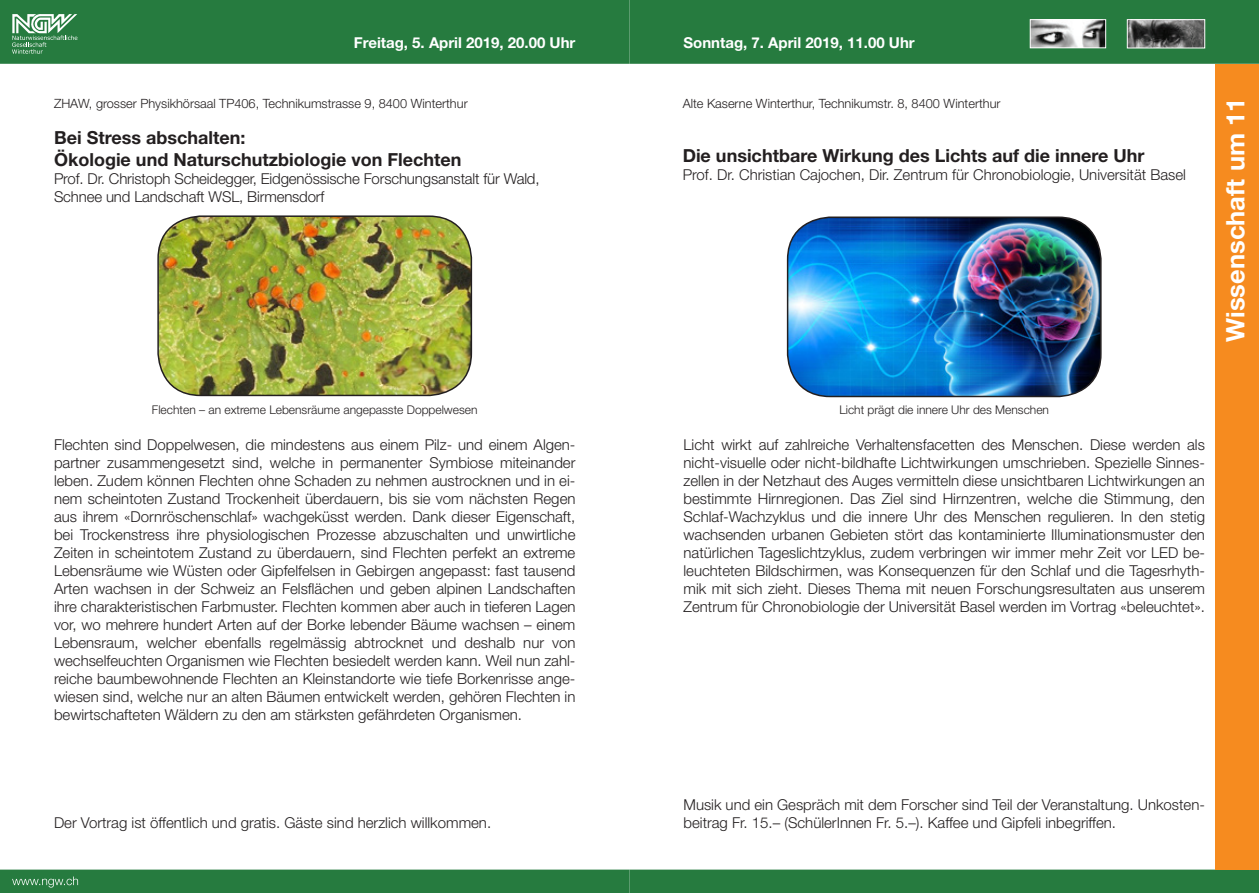
<style>
.page{position:relative;width:1259px;height:893px;background:#fff}
.page>*{position:absolute;margin:0;border:0;box-sizing:border-box;transform-origin:0 0}
.GS_Exkursionen{font:700 25.5px "Helvetica Neue";color:#fff}
.GS_Vortrag_Titel{font:700 18px/21.6px "Helvetica Neue";color:#231f20}
.GS_Vortragstext{font:300 15px/18px "Helvetica Neue";color:#231f20}
.t1{font:700 15px "Helvetica Neue";color:#fff}
.GS_Vortragstext_Kopf{font:300 12.75px "Helvetica Neue";color:#231f20}
.GS_Vortragstext-2{font:300 12px "Helvetica Neue";color:#231f20}
</style>
<div class="page">
<div style="left:0;top:0;width:1259px;height:64px;background:#267b3f"></div>
<img style="left:1032px;top:21px;width:72px;height:25px">
<div style="left:1030px;top:19px;width:76px;height:29px;border:1px solid #fff"></div>
<img style="left:1129px;top:21px;width:74px;height:25px">
<div style="left:1127px;top:19px;width:78px;height:29px;border:1px solid #fff"></div>
<div style="left:0;top:870px;width:1259px;height:23px;background:#267b3f"></div>
<img style="left:159px;top:216px;width:312px;height:179px">
<div style="left:157px;top:215px;width:315px;height:181px;border:2px solid #231f20;border-radius:43px"></div>
<img style="left:787px;top:217px;width:314px;height:179px">
<div style="left:787px;top:216px;width:314px;height:181px;border:2px solid #231f20;border-radius:43px"></div>
<div style="left:1215px;top:64px;width:44px;height:806px;background:#f68b1f"></div>
<p class="t1" style="left:354px;top:34px;width:223px">Freitag, 5. April 2019, 20.00 Uhr</p>
<p class="t1" style="left:683px;top:34px;width:233px">Sonntag, 7. April 2019, 11.00 Uhr</p>
<p class="GS_Vortragstext_Kopf" style="left:54px;top:96px;width:415px">ZHAW, grosser Physikhörsaal TP406, Technikumstrasse 9, 8400 Winterthur</p>
<p class="GS_Vortrag_Titel" style="left:54px;top:126px;width:409px">Bei Stress abschalten:<br>Ökologie und Naturschutzbiologie von Flechten</p>
<p class="GS_Vortragstext" style="left:54px;top:169px;width:487px">Prof. Dr. Christoph Scheidegger, Eidgenössische Forschungsanstalt für Wald,<br>Schnee und Landschaft WSL, Birmensdorf</p>
<p class="GS_Vortragstext_Kopf" style="left:682px;top:96px;width:319px">Alte Kaserne Winterthur, Technikumstr. 8, 8400 Winterthur</p>
<p class="GS_Vortrag_Titel" style="left:682px;top:144px;width:463px">Die unsichtbare Wirkung des Lichts auf die innere Uhr</p>
<p class="GS_Vortragstext" style="left:682px;top:165px;width:505px">Prof. Dr. Christian Cajochen, Dir. Zentrum für Chronobiologie, Universität Basel</p>
<p class="GS_Exkursionen" style="left:1219px;top:342px;width:246px;rotate:-90deg">Wissenschaft um 11</p>
<p class="GS_Vortragstext-2" style="left:152px;top:402px;width:327px">Flechten – an extreme Lebensräume angepasste Doppelwesen</p>
<p class="GS_Vortragstext" style="left:54px;top:435px;width:523px;text-align:justify">Flechten sind Doppelwesen, die mindestens aus einem Pilz- und einem Algen&shy;partner zusammengesetzt sind, welche in permanenter Symbiose miteinander leben. Zudem können Flechten ohne Schaden zu nehmen austrocknen und in ei&shy;nem scheintoten Zustand Trockenheit überdauern, bis sie vom nächsten Regen aus ihrem «Dornröschenschlaf» wachgeküsst werden. Dank dieser Eigenschaft, bei Trockenstress ihre physiologischen Prozesse abzuschalten und unwirtliche Zeiten in scheintotem Zustand zu überdauern, sind Flechten perfekt an extreme Lebensräume wie Wüsten oder Gipfelfelsen in Gebirgen angepasst: fast tausend Arten wachsen in der Schweiz an Felsflächen und geben alpinen Landschaften ihre charakteristischen Farbmuster. Flechten kommen aber auch in tieferen Lagen vor, wo mehrere hundert Arten auf der Borke lebender Bäume wachsen – einem Lebensraum, welcher ebenfalls regelmässig abtrocknet und deshalb nur von wechselfeuchten Organismen wie Flechten besiedelt werden kann. Weil nun zahl&shy;reiche baumbewohnende Flechten an Kleinstandorte wie tiefe Borkenrisse ange&shy;wiesen sind, welche nur an alten Bäumen entwickelt werden, gehören Flechten in bewirtschafteten Wäldern zu den am stärksten gefährdeten Organismen.</p>
<p class="GS_Vortragstext-2" style="left:839px;top:402px;width:211px">Licht prägt die innere Uhr des Menschen</p>
<p class="GS_Vortragstext" style="left:683px;top:435px;width:523px;text-align:justify">Licht wirkt auf zahlreiche Verhaltensfacetten des Menschen. Diese werden als nicht-visuelle oder nicht-bildhafte Lichtwirkungen umschrieben. Spezielle Sinnes&shy;zellen in der Netzhaut des Auges vermitteln diese unsichtbaren Lichtwirkungen an bestimmte Hirnregionen. Das Ziel sind Hirnzentren, welche die Stimmung, den Schlaf-Wachzyklus und die innere Uhr des Menschen regulieren. In den stetig wachsenden urbanen Gebieten stört das kontaminierte Illuminationsmuster den natürlichen Tageslichtzyklus, zudem verbringen wir immer mehr Zeit vor LED be&shy;leuchteten Bildschirmen, was Konsequenzen für den Schlaf und die Tagesrhyth&shy;mik mit sich zieht. Dieses Thema mit neuen Forschungsresultaten aus unserem Zentrum für Chronobiologie der Universität Basel werden im Vortrag «beleuchtet».</p>
<p class="GS_Vortragstext" style="left:54px;top:813px;width:439px">Der Vortrag ist öffentlich und gratis. Gäste sind herzlich willkommen.</p>
<p class="GS_Vortragstext" style="left:683px;top:795px;width:523px">Musik und ein Gespräch mit dem Forscher sind Teil der Veranstaltung. Unkosten&shy;beitrag Fr. 15.– (SchülerInnen Fr. 5.–). Kaffee und Gipfeli inbegriffen.</p>
</div>
